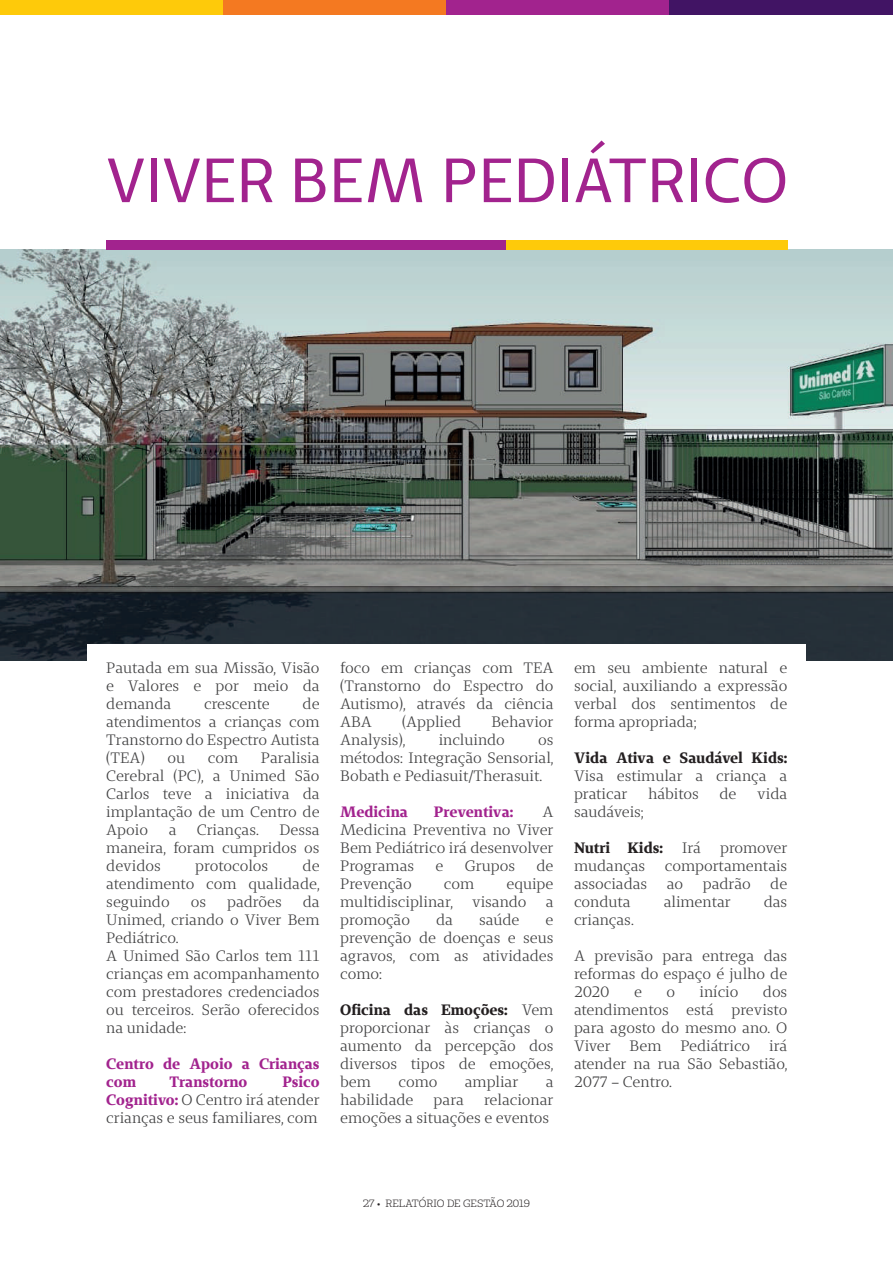
<style>
.page{position:relative;width:893px;height:1263px;background:#fff}
.page>*{position:absolute;margin:0;border:0;box-sizing:border-box;transform-origin:0 0}
.t1{font:62.25px "Unimed Sans";color:#a2238e}
.t2{font:15px/18px "Unimed Serif";color:#3e3e3f;text-align:justify}
.t3{font:700 15px/18px "Unimed Serif";color:#a2238e}
.t4{font:700 15px "Unimed Serif";color:#231f20}
.t5{font:10.5px "Unimed Slab";letter-spacing:-.01em;color:#231f20}
.s1{font-weight:700;color:#a2238e}
.s2{font-weight:700;color:#231f20}
</style>
<div class="page">
<img style="left:0;top:250px;width:893px;height:410px">
<div style="left:87px;top:644px;width:719px;height:514px;background:#fff"></div>
<div style="left:106px;top:240px;width:400px;height:10px;background:#a2238e"></div>
<div style="left:506px;top:240px;width:281px;height:10px;background:#feca0a"></div>
<div style="left:0;top:0;width:223px;height:14px;background:#feca0a"></div>
<div style="left:223px;top:0;width:223px;height:14px;background:#f47921"></div>
<div style="left:446px;top:0;width:224px;height:14px;background:#a2238e"></div>
<div style="left:670px;top:0;width:223px;height:14px;background:#411464"></div>
<h1 class="t1" style="left:106px;top:140px;width:683px">VIVER BEM PEDIÁTRICO</h1>
<p class="t2" style="left:106px;top:658px;width:215px">Pautada em sua Missão, Visão e Valores e por meio da demanda</p>
<p class="t2" style="left:106px;top:694px;width:215px;text-indent:196px">de atendimentos a crianças com Transtorno do Espectro Autista (TEA)</p>
<p class="t2" style="left:204px;top:694px;width:67px">crescente</p>
<p class="t2" style="left:106px;top:748px;width:215px;text-indent:155px">Paralisia Cerebral (PC), a Unimed São Carlos teve a iniciativa da implantação de um Centro de Apoio</p>
<p class="t2" style="left:168px;top:748px;width:19px">ou</p>
<p class="t2" style="left:208px;top:748px;width:32px">com</p>
<p class="t2" style="left:169px;top:820px;width:9px">a</p>
<p class="t2" style="left:197px;top:820px;width:63px">Crianças.</p>
<p class="t2" style="left:106px;top:820px;width:215px;text-indent:173px">Dessa maneira, foram cumpridos os devidos</p>
<p class="t2" style="left:106px;top:856px;width:215px;text-indent:196px">de atendimento com qualidade, seguindo</p>
<p class="t2" style="left:195px;top:856px;width:74px">protocolos</p>
<p class="t2" style="left:106px;top:892px;width:215px;text-align:left;text-indent:196px">da<br>Unimed, criando o Viver Bem<br>Pediátrico.<br>A Unimed São Carlos tem 111 crianças em acompanhamento com prestadores credenciados ou terceiros. Serão oferecidos na unidade:</p>
<p class="t3" style="left:106px;top:1054px;width:215px">Centro de Apoio a Crianças com</p>
<p class="t2" style="left:191px;top:892px;width:17px">os</p>
<p class="t2" style="left:227px;top:892px;width:56px">padrões</p>
<p class="t2" style="left:106px;top:1072px;width:215px;text-indent:176px"><span class="s1">Psico Cognitivo:</span> O Centro irá atender crianças e seus familiares, com</p>
<p class="t3" style="left:170px;top:1072px;width:79px">Transtorno</p>
<p class="t2" style="left:340px;top:658px;width:215px">foco em crianças com TEA (Transtorno do Espectro do Autismo), através da ciência ABA</p>
<p class="t2" style="left:402px;top:712px;width:61px">(Applied</p>
<p class="t2" style="left:491px;top:712px;width:64px">Behavior</p>
<p class="t2" style="left:340px;top:730px;width:67px">Analysis),</p>
<p class="t2" style="left:439px;top:730px;width:68px">incluindo</p>
<p class="t2" style="left:340px;top:730px;width:215px;text-indent:198px">os métodos: Integração Sensorial, Bobath e Pediasuit/Therasuit.</p>
<p class="t3" style="left:340px;top:802px;width:69px">Medicina</p>
<p class="t3" style="left:434px;top:802px;width:81px">Preventiva:</p>
<p class="t2" style="left:340px;top:802px;width:215px;text-indent:202px">A Medicina Preventiva no Viver Bem Pediátrico irá desenvolver Programas</p>
<p class="t2" style="left:436px;top:856px;width:9px">e</p>
<p class="t2" style="left:465px;top:856px;width:52px">Grupos</p>
<p class="t2" style="left:536px;top:856px;width:19px">de</p>
<p class="t2" style="left:340px;top:874px;width:73px">Prevenção</p>
<p class="t2" style="left:444px;top:874px;width:32px">com</p>
<p class="t2" style="left:506px;top:874px;width:49px">equipe</p>
<p class="t2" style="left:340px;top:892px;width:114px">multidisciplinar,</p>
<p class="t2" style="left:472px;top:892px;width:56px">visando</p>
<p class="t2" style="left:546px;top:892px;width:9px">a</p>
<p class="t2" style="left:340px;top:910px;width:71px">promoção</p>
<p class="t2" style="left:436px;top:910px;width:18px">da</p>
<p class="t2" style="left:479px;top:910px;width:42px">saúde</p>
<p class="t2" style="left:340px;top:910px;width:215px;text-indent:205px">e prevenção de doenças e seus agravos, com as atividades como:</p>
<p class="t2" style="left:340px;top:1000px;width:215px"><span class="s2">Oficina das Emoções:</span> Vem proporcionar às crianças o aumento da percepção dos diversos tipos de emoções, bem</p>
<p class="t2" style="left:398px;top:1072px;width:40px">como</p>
<p class="t2" style="left:465px;top:1072px;width:55px">ampliar</p>
<p class="t2" style="left:546px;top:1072px;width:9px">a</p>
<p class="t2" style="left:340px;top:1090px;width:75px">habilidade</p>
<p class="t2" style="left:434px;top:1090px;width:32px">para</p>
<p class="t2" style="left:340px;top:1090px;width:215px;text-align:right">relacionar<br>emoções a situações e eventos</p>
<p class="t2" style="left:574px;top:658px;width:215px">em seu ambiente natural e social, auxiliando a expressão verbal dos sentimentos de forma apropriada;</p>
<p class="t4" style="left:574px;top:748px;width:215px">Vida Ativa e Saudável Kids:</p>
<p class="t2" style="left:574px;top:766px;width:215px">Visa estimular a criança a praticar</p>
<p class="t2" style="left:648px;top:784px;width:52px">hábitos</p>
<p class="t2" style="left:719px;top:784px;width:19px">de</p>
<p class="t2" style="left:757px;top:784px;width:32px">vida</p>
<p class="t2" style="left:574px;top:802px;width:71px">saudáveis;</p>
<p class="t4" style="left:574px;top:838px;width:91px">Nutri Kids:</p>
<p class="t2" style="left:682px;top:838px;width:20px">Irá</p>
<p class="t2" style="left:720px;top:838px;width:69px">promover</p>
<p class="t2" style="left:574px;top:856px;width:73px">mudanças</p>
<p class="t2" style="left:665px;top:856px;width:124px">comportamentais</p>
<p class="t2" style="left:574px;top:874px;width:75px">associadas</p>
<p class="t2" style="left:667px;top:874px;width:18px">ao</p>
<p class="t2" style="left:703px;top:874px;width:50px">padrão</p>
<p class="t2" style="left:770px;top:874px;width:19px">de</p>
<p class="t2" style="left:574px;top:892px;width:58px">conduta</p>
<p class="t2" style="left:664px;top:892px;width:68px">alimentar</p>
<p class="t2" style="left:764px;top:892px;width:25px">das</p>
<p class="t2" style="left:574px;top:910px;width:61px">crianças.</p>
<p class="t2" style="left:574px;top:946px;width:215px">A previsão para entrega das reformas do espaço é julho de 2020</p>
<p class="t2" style="left:634px;top:982px;width:9px">e</p>
<p class="t2" style="left:666px;top:982px;width:10px">o</p>
<p class="t2" style="left:699px;top:982px;width:41px">início</p>
<p class="t2" style="left:574px;top:982px;width:215px;text-indent:189px">dos atendimentos está previsto para agosto do mesmo ano. O Viver</p>
<p class="t2" style="left:574px;top:1036px;width:215px;text-indent:195px">irá atender na rua São Sebastião, 2077 – Centro.</p>
<p class="t2" style="left:630px;top:1036px;width:33px">Bem</p>
<p class="t2" style="left:680px;top:1036px;width:71px">Pediátrico</p>
<p class="t5" style="left:363px;top:1197px;width:168px">27 • RELATÓRIO DE GESTÃO 2019</p>
</div>
